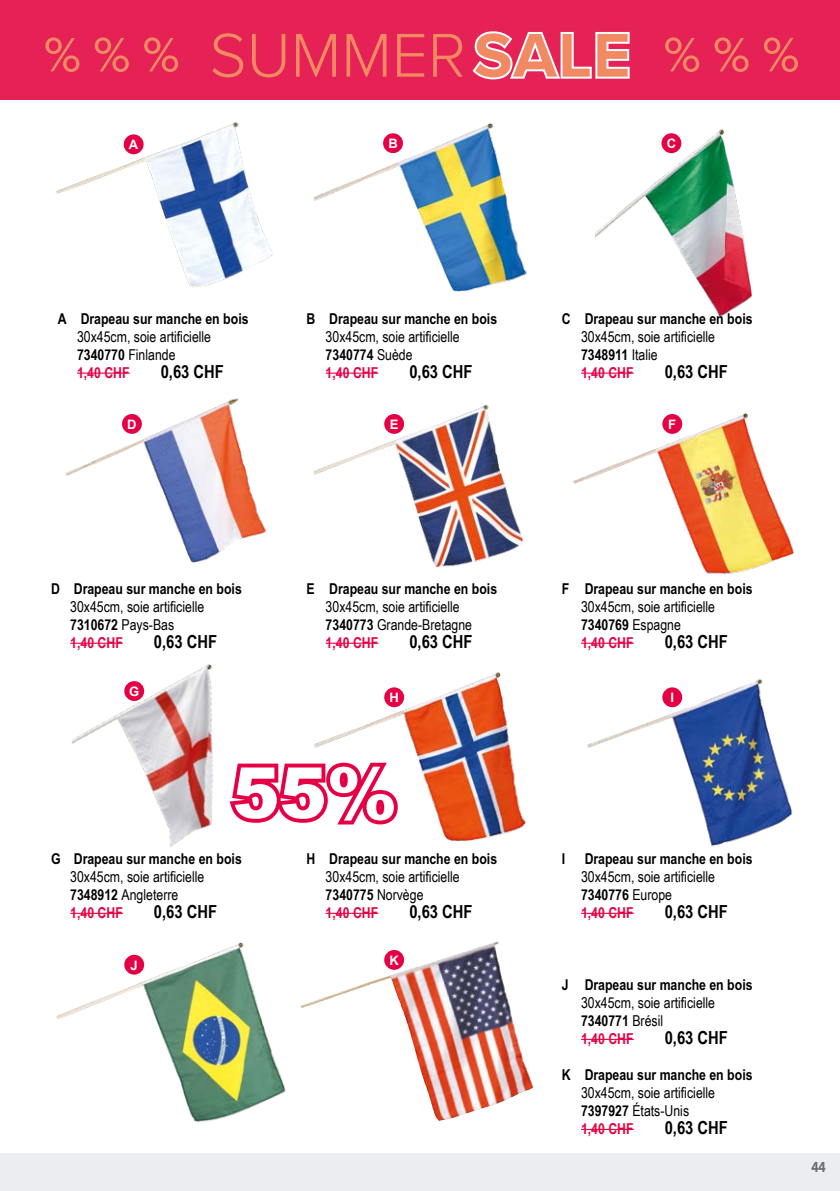
<style>
.page{position:relative;width:840px;height:1191px;background:#fff}
.page>*{position:absolute;margin:0;border:0;box-sizing:border-box;transform-origin:0 0}
.t1{font:900 70.6px "Arial";color:#fff}
.t2{font:300 64px "Proxima Nova";color:#f18a63}
.t3{font:700 18px "Arial Narrow";color:#000}
.t4{font:15px/18px "Arial Narrow";color:#000}
.t5{font:700 15px "Arial Narrow MT Std";color:#000}
.t6{font:500 15px "Proxima Nova Cond";color:#706f6f}
.t7{font:700 13px "Arial";color:#fff}
.s1{font-weight:700}
.s2{font-weight:700;color:#e50045}
</style>
<div class="page">
<div style="left:0;top:1152px;width:839px;height:39px;background:#ecedf0"></div>
<div style="left:0;top:0;width:839px;height:100px;background:#e52156"></div>
<svg style="left:472px;top:31px;width:158px;height:49px"></svg>
<svg style="left:714px;top:37px;width:34px;height:35px"></svg>
<svg style="left:764px;top:37px;width:33px;height:35px"></svg>
<svg style="left:665px;top:37px;width:33px;height:35px"></svg>
<svg style="left:95px;top:37px;width:34px;height:35px"></svg>
<svg style="left:144px;top:37px;width:34px;height:35px"></svg>
<svg style="left:45px;top:37px;width:34px;height:35px"></svg>
<img style="left:55px;top:122px;width:218px;height:165px">
<img style="left:313px;top:123px;width:214px;height:169px">
<img style="left:595px;top:129px;width:157px;height:187px">
<img style="left:65px;top:398px;width:202px;height:165px">
<img style="left:313px;top:404px;width:211px;height:164px">
<img style="left:572px;top:413px;width:222px;height:162px">
<img style="left:71px;top:664px;width:142px;height:183px">
<img style="left:314px;top:672px;width:212px;height:169px">
<img style="left:587px;top:679px;width:205px;height:167px">
<img style="left:56px;top:942px;width:230px;height:181px">
<img style="left:304px;top:942px;width:193px;height:63px">
<div style="left:124px;top:134px;width:19px;height:20px;background:#e50045;border-radius:50%"></div>
<div style="left:383px;top:133px;width:20px;height:20px;background:#e50045;border-radius:50%"></div>
<div style="left:661px;top:133px;width:20px;height:20px;background:#e50045;border-radius:50%"></div>
<div style="left:122px;top:414px;width:20px;height:20px;background:#e50045;border-radius:50%"></div>
<div style="left:384px;top:414px;width:20px;height:20px;background:#e50045;border-radius:50%"></div>
<div style="left:662px;top:414px;width:19px;height:20px;background:#e50045;border-radius:50%"></div>
<div style="left:124px;top:681px;width:20px;height:20px;background:#e50045;border-radius:50%"></div>
<div style="left:384px;top:687px;width:20px;height:20px;background:#e50045;border-radius:50%"></div>
<div style="left:662px;top:687px;width:19px;height:20px;background:#e50045;border-radius:50%"></div>
<div style="left:124px;top:954px;width:20px;height:20px;background:#e50045;border-radius:50%"></div>
<div style="left:384px;top:950px;width:20px;height:19px;background:#e50045;border-radius:50%"></div>
<hr style="left:77px;top:372px;width:53px;height:2px;background:#e50045">
<hr style="left:325px;top:372px;width:53px;height:2px;background:#e50045">
<hr style="left:580px;top:372px;width:53px;height:2px;background:#e50045">
<hr style="left:70px;top:642px;width:53px;height:2px;background:#e50045">
<hr style="left:325px;top:642px;width:53px;height:2px;background:#e50045">
<hr style="left:580px;top:642px;width:53px;height:2px;background:#e50045">
<hr style="left:70px;top:912px;width:53px;height:2px;background:#e50045">
<hr style="left:325px;top:912px;width:53px;height:2px;background:#e50045">
<hr style="left:580px;top:912px;width:53px;height:2px;background:#e50045">
<hr style="left:580px;top:1038px;width:53px;height:2px;background:#e50045">
<hr style="left:580px;top:1128px;width:53px;height:2px;background:#e50045">
<svg style="left:229px;top:757px;width:174px;height:74px"></svg>
<h2 class="t2" style="left:209px;top:8px;width:422px">SUMMER<span class="s1">SALE</span></h2>
<p class="t7" style="left:129px;top:136px;width:11px">A</p>
<p class="t7" style="left:388px;top:135px;width:11px">B</p>
<p class="t7" style="left:666px;top:135px;width:11px">C</p>
<p class="t5" style="left:58px;top:310px;width:192px">A Drapeau sur manche en bois</p>
<p class="t4" style="left:77px;top:327px;width:135px">30x45cm, soie artificielle<br><span class="s1">7340770</span> Finlande<br><span class="s2">1,40 CHF</span></p>
<p class="t3" style="left:161px;top:361px;width:65px">0,63 CHF</p>
<p class="t5" style="left:306px;top:310px;width:192px">B Drapeau sur manche en bois</p>
<p class="t4" style="left:325px;top:327px;width:135px">30x45cm, soie artificielle<br><span class="s1">7340774</span> Suède<br><span class="s2">1,40 CHF</span></p>
<p class="t3" style="left:409px;top:361px;width:65px">0,63 CHF</p>
<p class="t5" style="left:561px;top:310px;width:192px">C Drapeau sur manche en bois</p>
<p class="t4" style="left:580px;top:327px;width:135px">30x45cm, soie artificielle<br><span class="s1">7348911</span> Italie<br><span class="s2">1,40 CHF</span></p>
<p class="t3" style="left:664px;top:361px;width:65px">0,63 CHF</p>
<p class="t7" style="left:127px;top:415px;width:11px">D</p>
<p class="t7" style="left:389px;top:415px;width:10px">E</p>
<p class="t7" style="left:668px;top:415px;width:9px">F</p>
<p class="t5" style="left:51px;top:580px;width:192px">D Drapeau sur manche en bois</p>
<p class="t4" style="left:70px;top:597px;width:135px">30x45cm, soie artificielle<br><span class="s1">7310672</span> Pays-Bas<br><span class="s2">1,40 CHF</span></p>
<p class="t3" style="left:154px;top:631px;width:65px">0,63 CHF</p>
<p class="t7" style="left:129px;top:682px;width:12px">G</p>
<p class="t5" style="left:306px;top:580px;width:192px">E Drapeau sur manche en bois</p>
<p class="t4" style="left:325px;top:597px;width:148px">30x45cm, soie artificielle<br><span class="s1">7340773</span> Grande-Bretagne<br><span class="s2">1,40 CHF</span></p>
<p class="t3" style="left:409px;top:631px;width:65px">0,63 CHF</p>
<p class="t5" style="left:561px;top:580px;width:192px">F Drapeau sur manche en bois</p>
<p class="t4" style="left:580px;top:597px;width:135px">30x45cm, soie artificielle<br><span class="s1">7340769</span> Espagne<br><span class="s2">1,40 CHF</span></p>
<p class="t3" style="left:664px;top:631px;width:65px">0,63 CHF</p>
<p class="t7" style="left:389px;top:689px;width:11px">H</p>
<p class="t7" style="left:670px;top:689px;width:5px">I</p>
<h1 class="t1" style="left:232px;top:753px;width:166px">55%</h1>
<p class="t5" style="left:51px;top:850px;width:192px">G Drapeau sur manche en bois</p>
<p class="t4" style="left:70px;top:867px;width:135px">30x45cm, soie artificielle<br><span class="s1">7348912</span> Angleterre<br><span class="s2">1,40 CHF</span></p>
<p class="t3" style="left:154px;top:901px;width:65px">0,63 CHF</p>
<p class="t5" style="left:306px;top:850px;width:192px">H Drapeau sur manche en bois</p>
<p class="t4" style="left:325px;top:867px;width:135px">30x45cm, soie artificielle<br><span class="s1">7340775</span> Norvège<br><span class="s2">1,40 CHF</span></p>
<p class="t3" style="left:409px;top:901px;width:65px">0,63 CHF</p>
<p class="t7" style="left:130px;top:956px;width:9px">J</p>
<p class="t7" style="left:389px;top:951px;width:11px">K</p>
<p class="t5" style="left:561px;top:850px;width:5px">I</p>
<p class="t5" style="left:584px;top:850px;width:169px">Drapeau sur manche en bois</p>
<p class="t4" style="left:580px;top:867px;width:135px">30x45cm, soie artificielle<br><span class="s1">7340776</span> Europe<br><span class="s2">1,40 CHF</span></p>
<p class="t3" style="left:664px;top:901px;width:65px">0,63 CHF</p>
<p class="t5" style="left:561px;top:976px;width:192px">J Drapeau sur manche en bois</p>
<p class="t4" style="left:580px;top:993px;width:135px">30x45cm, soie artificielle<br><span class="s1">7340771</span> Brésil<br><span class="s2">1,40 CHF</span></p>
<p class="t3" style="left:664px;top:1027px;width:65px">0,63 CHF</p>
<p class="t5" style="left:561px;top:1066px;width:192px">K Drapeau sur manche en bois</p>
<p class="t4" style="left:580px;top:1083px;width:135px">30x45cm, soie artificielle<br><span class="s1">7397927</span> États-Unis<br><span class="s2">1,40 CHF</span></p>
<p class="t3" style="left:664px;top:1117px;width:65px">0,63 CHF</p>
<p class="t6" style="left:811px;top:1156px;width:16px">44</p>
</div>
